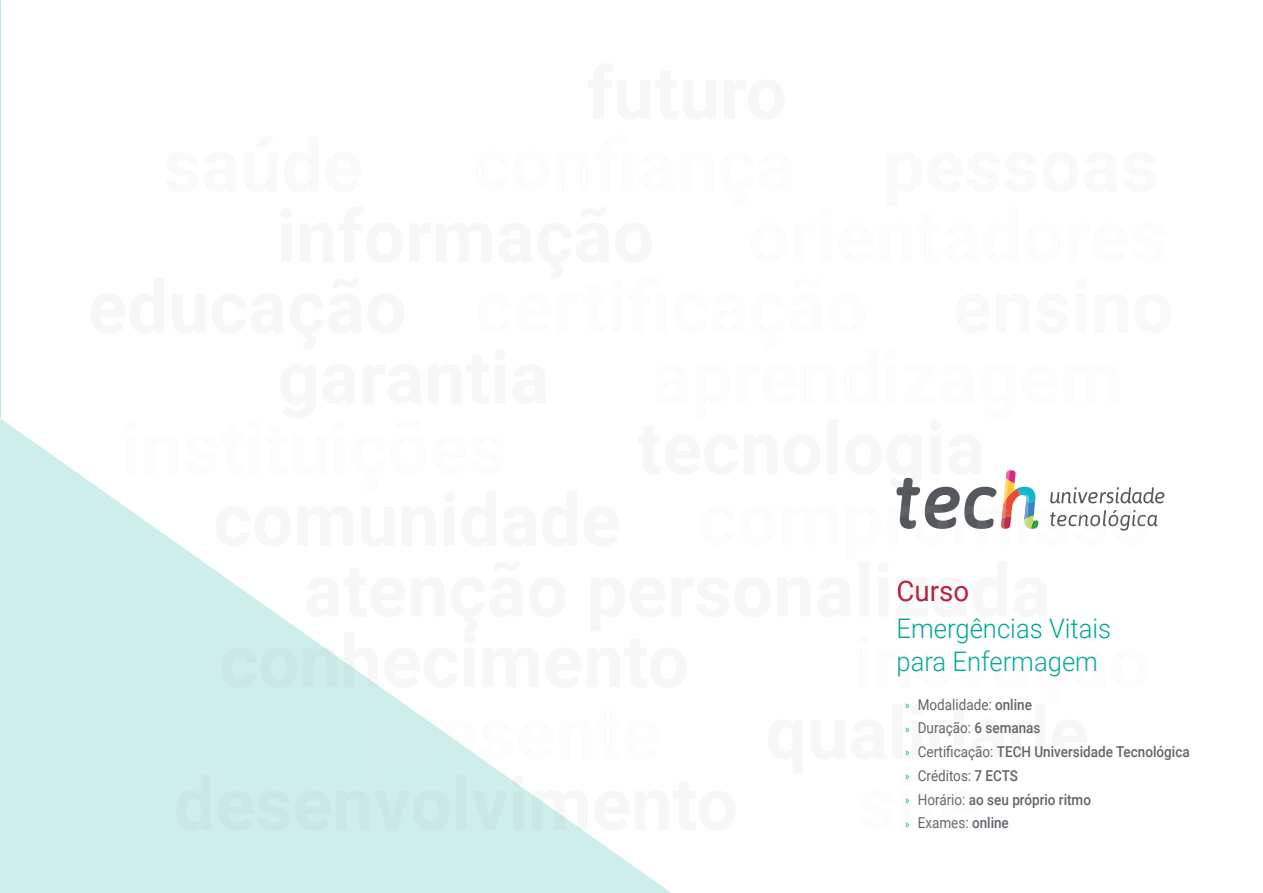
<style>
.page{position:relative;width:1263px;height:893px;background:#fff}
.page>*{position:absolute;margin:0;border:0;box-sizing:border-box;transform-origin:0 0}
.t1{font:28.5px "Roboto";color:#ba1e3c}
.t2{font:300 27px/33px "Roboto";color:#00a996;scale:.95 1}
.t3{font:500 15px/23.7px "Roboto";color:#61646a;scale:.9 1}
.s1{font-family:"Myriad Pro";font-weight:400;font-size:12px;color:#00a996}
.s2{font-weight:400}
</style>
<div class="page">
<svg style="left:0;top:418px;width:671px;height:475px;background:#d3f0ec"></svg>
<svg style="left:306px;top:561px;width:365px;height:71px"></svg>
<svg style="left:222px;top:632px;width:449px;height:56px"></svg>
<svg style="left:176px;top:711px;width:495px;height:119px"></svg>
<svg style="left:90px;top:418px;width:1075px;height:142px"></svg>
<h1 class="t1" style="left:896px;top:571px;width:74px">Curso</h1>
<h2 class="t2" style="left:896px;top:611px;width:228px">Emergências Vitais para Enfermagem</h2>
<p class="t3" style="left:905px;top:692px;width:318px"><span class="s1">»</span> <span class="s2">Modalidade:</span> online<br><span class="s1">»</span> <span class="s2">Duração:</span> 6 semanas<br><span class="s1">»</span> <span class="s2">Certificação:</span> TECH Universidade Tecnológica <span class="s1">»</span> <span class="s2">Créditos:</span> 7 ECTS<br><span class="s1">»</span> <span class="s2">Horário:</span> ao seu próprio ritmo<br><span class="s1">»</span> <span class="s2">Exames:</span> online</p>
</div>
